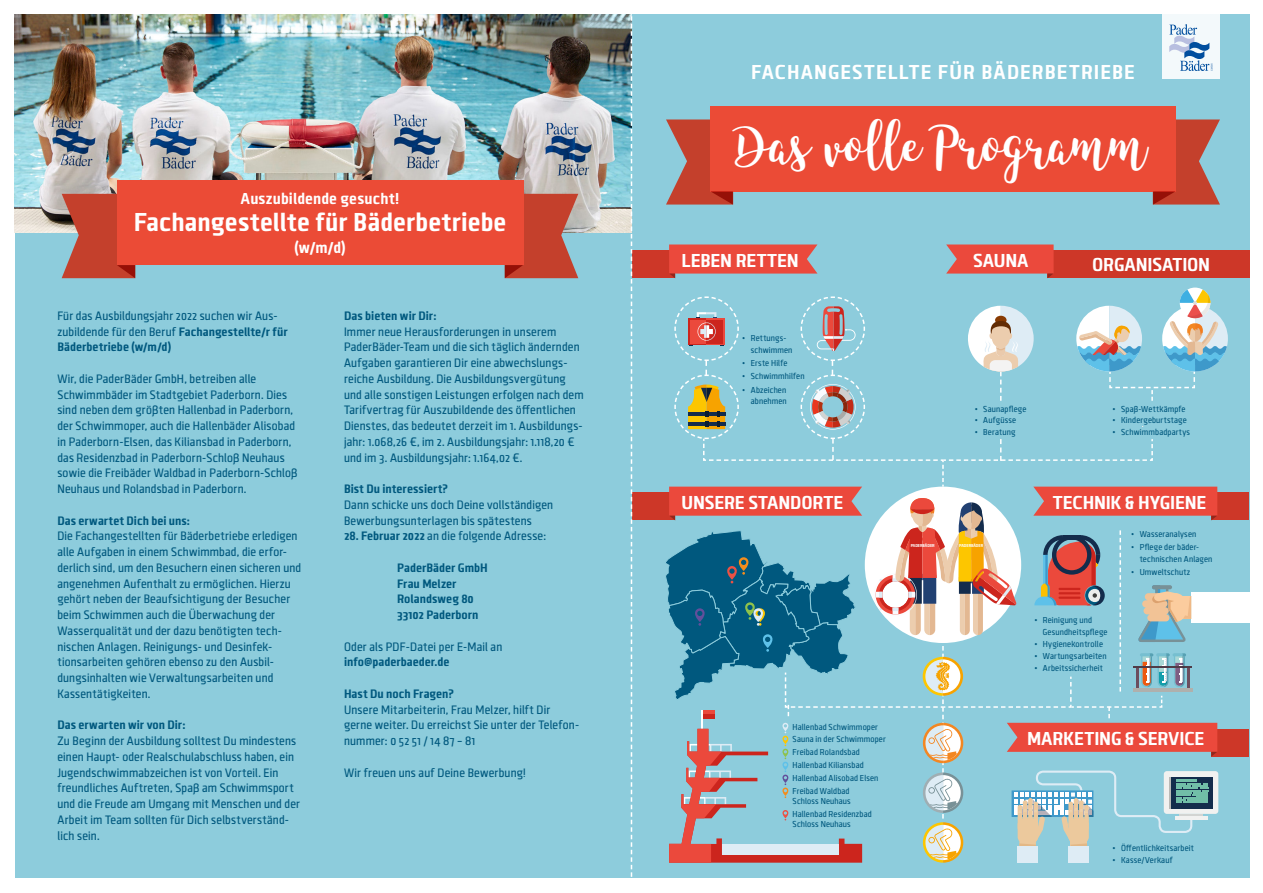
<style>
.page{position:relative;width:1263px;height:893px;background:#fff}
.page>*{position:absolute;margin:0;border:0;box-sizing:border-box;transform-origin:0 0}
.t1{font:45.97px "King Basil Lite";color:#fff}
.t2{font:800 27px "Clio C Heavy";letter-spacing:.005em;color:#fff}
.t3{font:800 21px "Clio C Heavy";letter-spacing:.055em;color:#fff}
.t4{font:800 19.5px "Clio C Heavy";letter-spacing:-.005em;color:#fff}
.t5{font:800 16.5px "Clio C Heavy";letter-spacing:.01em;color:#fff}
.t6{font:500 12.75px/15.8px "Clio C Medium";letter-spacing:-.005em;color:#00587e}
.t7{font:800 12.75px/15.8px "Clio C Heavy";color:#00587e}
.t8{font:500 9px/13px "Clio C Medium";color:#00587e}
.t9{font:800 4.5px "Clio C Heavy";letter-spacing:-.015em;color:#fff}
.s1{font-family:"Clio C Heavy";font-weight:800}
</style>
<div class="page">
<div style="left:15px;top:15px;width:1234px;height:863px;background:#8dccdc"></div>
<img style="left:15px;top:15px;width:616px;height:218px">
<div style="left:117px;top:181px;width:406px;height:84px;background:#eb4b36"></div>
<svg style="left:62px;top:194px;width:73px;height:84px"></svg>
<svg style="left:505px;top:194px;width:73px;height:84px"></svg>
<div style="left:1162px;top:0;width:58px;height:79px;background:#f3f9fb"></div>
<svg style="left:1169px;top:24px;width:44px;height:47px"></svg>
<div style="left:710px;top:106px;width:465px;height:85px;background:#eb4b36"></div>
<svg style="left:666px;top:119px;width:67px;height:86px"></svg>
<svg style="left:1153px;top:119px;width:67px;height:86px"></svg>
<div style="left:633px;top:492px;width:42px;height:28px;background:#cd3728"></div>
<div style="left:1211px;top:492px;width:38px;height:28px;background:#cd3728"></div>
<div style="left:1211px;top:729px;width:38px;height:28px;background:#cd3728"></div>
<div style="left:633px;top:250px;width:42px;height:28px;background:#cd3728"></div>
<svg style="left:669px;top:244px;width:148px;height:34px;background:#da5e56"></svg>
<div style="left:1191px;top:592px;width:61px;height:31px;background:#fff"></div>
<div style="left:1180px;top:288px;width:30px;height:30px;background:#fff;border-radius:50%"></div>
<div style="left:1047px;top:250px;width:202px;height:28px;background:#cd3728"></div>
<svg style="left:946px;top:244px;width:107px;height:34px"></svg>
<svg style="left:666px;top:290px;width:562px;height:573px"></svg>
<svg style="left:631px;top:14px;width:1px;height:863px"></svg>
<p class="t5" style="left:241px;top:188px;width:159px">Auszubildende gesucht!</p>
<h2 class="t2" style="left:134px;top:205px;width:374px">Fachangestellte für Bäderbetriebe</h2>
<p class="t5" style="left:294px;top:237px;width:52px">(w/m/d)</p>
<p class="t6" style="left:57px;top:308px;width:232px">Für das Ausbildungsjahr 2022 suchen wir Aus&shy;zubildende für den Beruf <span class="s1">Fachangestellte/r für</span></p>
<p class="t7" style="left:57px;top:339px;width:115px">Bäderbetriebe (w/m/d)</p>
<p class="t6" style="left:57px;top:371px;width:242px">Wir, die PaderBäder GmbH, betreiben alle Schwimmbäder im Stadtgebiet Paderborn. Dies sind neben dem größten Hallenbad in Paderborn, der Schwimmoper, auch die Hallenbäder Alisobad in Paderborn-Elsen, das Kiliansbad in Paderborn, das Residenzbad in Paderborn-Schloß Neuhaus sowie die Freibäder Waldbad in Paderborn-Schloß Neuhaus und Rolandsbad in Paderborn.</p>
<p class="t7" style="left:57px;top:513px;width:134px">Das erwartet Dich bei uns:</p>
<p class="t6" style="left:57px;top:528px;width:245px">Die Fachangestellten für Bäderbetriebe erledigen alle Aufgaben in einem Schwimmbad, die erfor&shy;derlich sind, um den Besuchern einen sicheren und angenehmen Aufenthalt zu ermöglichen. Hierzu gehört neben der Beaufsichtigung der Besucher beim Schwimmen auch die Überwachung der Wasserqualität und der dazu benötigten tech&shy;nischen Anlagen. Reinigungs- und Desinfek&shy;tionsarbeiten gehören ebenso zu den Ausbil&shy;dungsinhalten wie Verwaltungsarbeiten und Kassentätigkeiten.</p>
<p class="t7" style="left:57px;top:717px;width:130px">Das erwarten wir von Dir:</p>
<p class="t6" style="left:57px;top:733px;width:244px">Zu Beginn der Ausbildung solltest Du mindestens einen Haupt- oder Realschulabschluss haben, ein Jugendschwimmabzeichen ist von Vorteil. Ein freundliches Auftreten, Spaß am Schwimmsport und die Freude am Umgang mit Menschen und der Arbeit im Team sollten für Dich selbstverständ&shy;lich sein.</p>
<p class="t7" style="left:344px;top:308px;width:94px">Das bieten wir Dir:</p>
<p class="t6" style="left:344px;top:323px;width:241px">Immer neue Herausforderungen in unserem PaderBäder-Team und die sich täglich ändernden Aufgaben garantieren Dir eine abwechslungs&shy;reiche Ausbildung. Die Ausbildungsvergütung und alle sonstigen Leistungen erfolgen nach dem Tarifvertrag für Auszubildende des öffentlichen Dienstes, das bedeutet derzeit im 1. Ausbildungs&shy;jahr: 1.068,26 €, im 2. Ausbildungsjahr: 1.118,20 € und im 3. Ausbildungsjahr: 1.164,02 €.</p>
<p class="t7" style="left:344px;top:481px;width:105px">Bist Du interessiert?</p>
<p class="t6" style="left:344px;top:497px;width:211px">Dann schicke uns doch Deine vollständigen<br>Bewerbungsunterlagen bis spätestens</p>
<p class="t6" style="left:344px;top:528px;width:204px"><span class="s1">28. Februar 2022</span> an die folgende Adresse:</p>
<p class="t7" style="left:397px;top:560px;width:92px">PaderBäder GmbH<br>Frau Melzer<br>Rolandsweg 80<br>33102 Paderborn</p>
<p class="t6" style="left:344px;top:638px;width:160px">Oder als PDF-Datei per E-Mail an</p>
<p class="t7" style="left:344px;top:654px;width:107px">info@paderbaeder.de</p>
<p class="t7" style="left:344px;top:686px;width:111px">Hast Du noch Fragen?</p>
<p class="t6" style="left:344px;top:701px;width:237px">Unsere Mitarbeiterin, Frau Melzer, hilft Dir gerne weiter. Du erreichst Sie unter der Telefon&shy;nummer: 0 52 51 / 14 87 – 81</p>
<p class="t6" style="left:344px;top:764px;width:183px">Wir freuen uns auf Deine Bewerbung!</p>
<h3 class="t3" style="left:751px;top:59px;width:385px">FACHANGESTELLTE FÜR BÄDERBETRIEBE</h3>
<h1 class="t1" style="left:735px;top:112px;width:415px">Das volle Programm</h1>
<h3 class="t4" style="left:681px;top:248px;width:119px">LEBEN RETTEN</h3>
<p class="t8" style="left:751px;top:333px;width:43px;line-height:11.2px;text-indent:-9px">• Rettungs&shy;schwimmen</p>
<p class="t8" style="left:742px;top:356px;width:47px">• Erste Hilfe</p>
<p class="t8" style="left:742px;top:370px;width:64px">• Schwimmhilfen</p>
<p class="t8" style="left:742px;top:384px;width:46px;line-height:11.2px;text-align:right">• Abzeichen abnehmen</p>
<h3 class="t4" style="left:973px;top:248px;width:57px">SAUNA</h3>
<h3 class="t4" style="left:1092px;top:252px;width:120px">ORGANISATION</h3>
<p class="t8" style="left:975px;top:402px;width:53px">• Saunapflege</p>
<p class="t8" style="left:975px;top:414px;width:43px">• Aufgüsse</p>
<p class="t8" style="left:975px;top:425px;width:42px">• Beratung</p>
<p class="t8" style="left:1112px;top:402px;width:75px">• Spaß-Wettkämpfe</p>
<p class="t8" style="left:1112px;top:414px;width:76px">• Kindergeburtstage</p>
<p class="t8" style="left:1112px;top:425px;width:79px">• Schwimmbadpartys</p>
<h3 class="t4" style="left:681px;top:490px;width:163px">UNSERE STANDORTE</h3>
<h3 class="t4" style="left:1053px;top:490px;width:155px">TECHNIK &amp; HYGIENE</h3>
<p class="t9" style="left:911px;top:543px;width:26px">PADERBÄDER</p>
<p class="t9" style="left:959px;top:543px;width:26px">PADERBÄDER</p>
<p class="t8" style="left:792px;top:720px;width:95px">Hallenbad Schwimmoper<br>Sauna in der Schwimmoper<br>Freibad Rolandsbad<br>Hallenbad Kiliansbad<br>Hallenbad Alisobad Elsen<br>Freibad Waldbad</p>
<p class="t8" style="left:792px;top:794px;width:81px">Schloss Neuhaus<br>Hallenbad Residenzbad</p>
<p class="t8" style="left:792px;top:817px;width:60px">Schloss Neuhaus</p>
<p class="t8" style="left:1043px;top:614px;width:66px;line-height:12px;text-indent:-9px">• Reinigung und<br>Gesundheitspflege</p>
<p class="t8" style="left:1034px;top:638px;width:70px">• Hygienekontrolle</p>
<p class="t8" style="left:1034px;top:650px;width:74px">• Wartungsarbeiten</p>
<p class="t8" style="left:1034px;top:662px;width:70px">• Arbeitssicherheit</p>
<p class="t8" style="left:1131px;top:528px;width:67px">• Wasseranalysen</p>
<p class="t8" style="left:1140px;top:542px;width:74px;line-height:11.2px;text-indent:-9px">• Pflege der bäder&shy;technischen Anlagen</p>
<p class="t8" style="left:1131px;top:566px;width:61px">• Umweltschutz</p>
<h3 class="t4" style="left:1027px;top:727px;width:179px">MARKETING &amp; SERVICE</h3>
<p class="t8" style="left:1112px;top:841px;width:83px">• Öffentlichkeitsarbeit</p>
<p class="t8" style="left:1112px;top:853px;width:62px">• Kasse/Verkauf</p>
</div>
